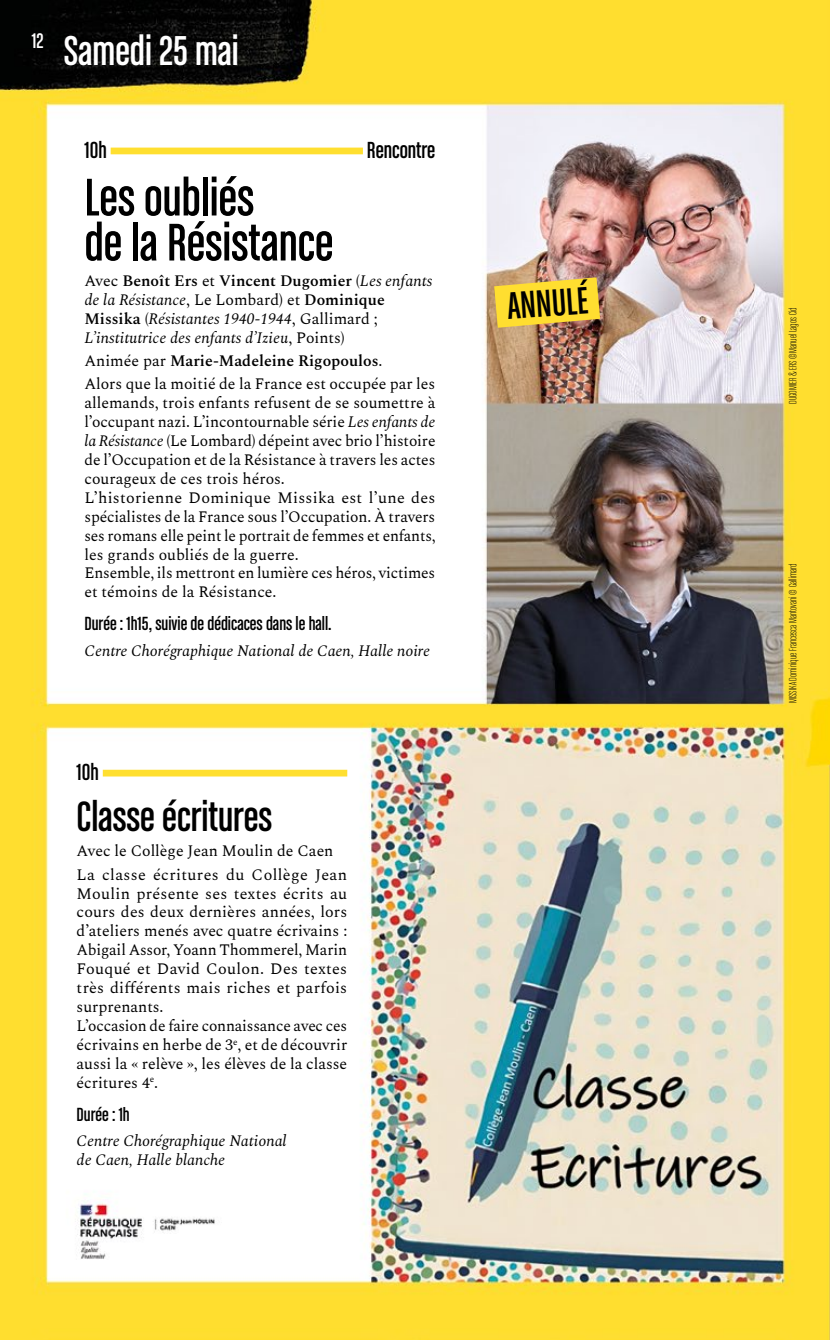
<style>
.page{position:relative;width:830px;height:1340px;background:#fff}
.page>*{position:absolute;margin:0;border:0;box-sizing:border-box;transform-origin:0 0}
.t1{font:56.25px/45px "Chalet Comprime Cologne Sixty";color:#000}
.t2{font:45px "Chalet Comprime Cologne Sixty";color:#000}
.t3{font:44.32px "Chalet Comprime Cologne Sixty";color:#fff}
.t4{font:40.5px "Chalet Comprime Cologne Sixty";color:#000}
.t5{font:24.75px "Chalet Comprime Cologne Sixty";color:#000}
.t6{font:22.5px "Chalet Comprime Cologne Sixty";color:#fff}
.t7{font:20.25px "Chalet Comprime Cologne Sixty";color:#000}
.t8{font:15.75px/18.9px "Spectral";color:#000}
.t9{font:italic 15.75px/18.9px "Spectral";color:#000}
.t10{font:11.25px "Chalet Comprime Milan Sixty";color:#000}
.s1{font-style:normal}
.s2{font-weight:600;font-style:normal}
.s3{font-weight:600}
.s4{font-style:italic}
</style>
<div class="page">
<img style="left:0;top:0;width:829px;height:1339px">
<div style="left:84px;top:132px;width:27px;height:29px;background:#fff"></div>
<div style="left:111px;top:148px;width:252px;height:6px;background:#ffdf30"></div>
<div style="left:363px;top:132px;width:72px;height:29px;background:#fff"></div>
<div style="left:84px;top:190px;width:179px;height:29px;background:#fff"></div>
<div style="left:84px;top:235px;width:249px;height:29px;background:#fff"></div>
<div style="left:77px;top:754px;width:26px;height:29px;background:#fff"></div>
<div style="left:103px;top:769px;width:244px;height:7px;background:#ffdf30"></div>
<div style="left:77px;top:805px;width:195px;height:29px;background:#fff"></div>
<img style="left:494px;top:277px;width:106px;height:51px">
<h3 class="t6" style="left:32px;top:28px;width:13px">12</h3>
<h3 class="t3" style="left:64px;top:26px;width:176px">Samedi 25 mai</h3>
<h3 class="t5" style="left:84px;top:136px;width:24px">10h</h3>
<h3 class="t5" style="left:367px;top:136px;width:70px">Rencontre</h3>
<h1 class="t1" style="left:84px;top:174px;width:250px">Les oubliés<br>de la Résistance</h1>
<p class="t9" style="left:84px;top:270px;width:349px"><span class="s1">Avec</span> <span class="s2">Benoît Ers</span> <span class="s1">et</span> <span class="s2">Vincent Dugomier</span> <span class="s1">(</span>Les enfants de la Résistance<span class="s1">, Le Lombard) et</span> <span class="s2">Dominique Missika</span> <span class="s1">(</span>Résistantes 1940-1944<span class="s1">, Gallimard ; </span>L’institutrice des enfants d’Izieu<span class="s1">, Points)</span></p>
<p class="t8" style="left:84px;top:348px;width:352px;line-height:23.4px">Animée par <span class="s3">Marie-Madeleine Rigopoulos</span>.<br>Alors que la moitié de la France est occupée par les</p>
<p class="t8" style="left:84px;top:392px;width:352px">allemands, trois enfants refusent de se soumettre à l’occupant nazi. L’incontournable série <span class="s4">Les enfants de la Résistance</span> (Le Lombard) dépeint avec brio l’histoire de l’Occupation et de la Résistance à travers les actes courageux de ces trois héros.<br>L’historienne Dominique Missika est l’une des spécialistes de la France sous l’Occupation. À travers ses romans elle peint le portrait de femmes et enfants, les grands oubliés de la guerre.<br>Ensemble, ils mettront en lumière ces héros, victimes et témoins de la Résistance.</p>
<p class="t7" style="left:84px;top:612px;width:249px">Durée : 1h15, suivie de dédicaces dans le hall.</p>
<p class="t9" style="left:84px;top:640px;width:347px">Centre Chorégraphique National de Caen, Halle noire</p>
<h3 class="t5" style="left:77px;top:758px;width:24px">10h</h3>
<h2 class="t2" style="left:77px;top:791px;width:197px">Classe écritures</h2>
<p class="t8" style="left:77px;top:838px;width:272px;line-height:23.4px">Avec le Collège Jean Moulin de Caen<br>La classe écritures du Collège Jean</p>
<p class="t8" style="left:77px;top:882px;width:272px">Moulin présente ses textes écrits au cours des deux dernières années, lors d’ateliers menés avec quatre écrivains :<br>Abigail Assor, Yoann Thommerel, Marin Fouqué et David Coulon. Des textes très différents mais riches et parfois surprenants.<br>L’occasion de faire connaissance avec ces écrivains en herbe de 3<sup>e</sup>, et de découvrir aussi la « relève », les élèves de la classe écritures 4<sup>e</sup>.</p>
<p class="t7" style="left:77px;top:1102px;width:55px">Durée : 1h</p>
<p class="t9" style="left:77px;top:1130px;width:211px">Centre Chorégraphique National de Caen, Halle blanche</p>
<h3 class="t4" style="left:506px;top:283px;width:82px;rotate:-4deg">ANNULÉ</h3>
<p class="t10" style="left:786px;top:404px;width:98px;rotate:-90deg">DUGOMIER &amp; ERS ©Manuel Lagos Cid</p>
<p class="t10" style="left:786px;top:703px;width:142px;rotate:-90deg">MISSIKA Dominique Francesca Mantovani © Gallimard</p>
</div>
